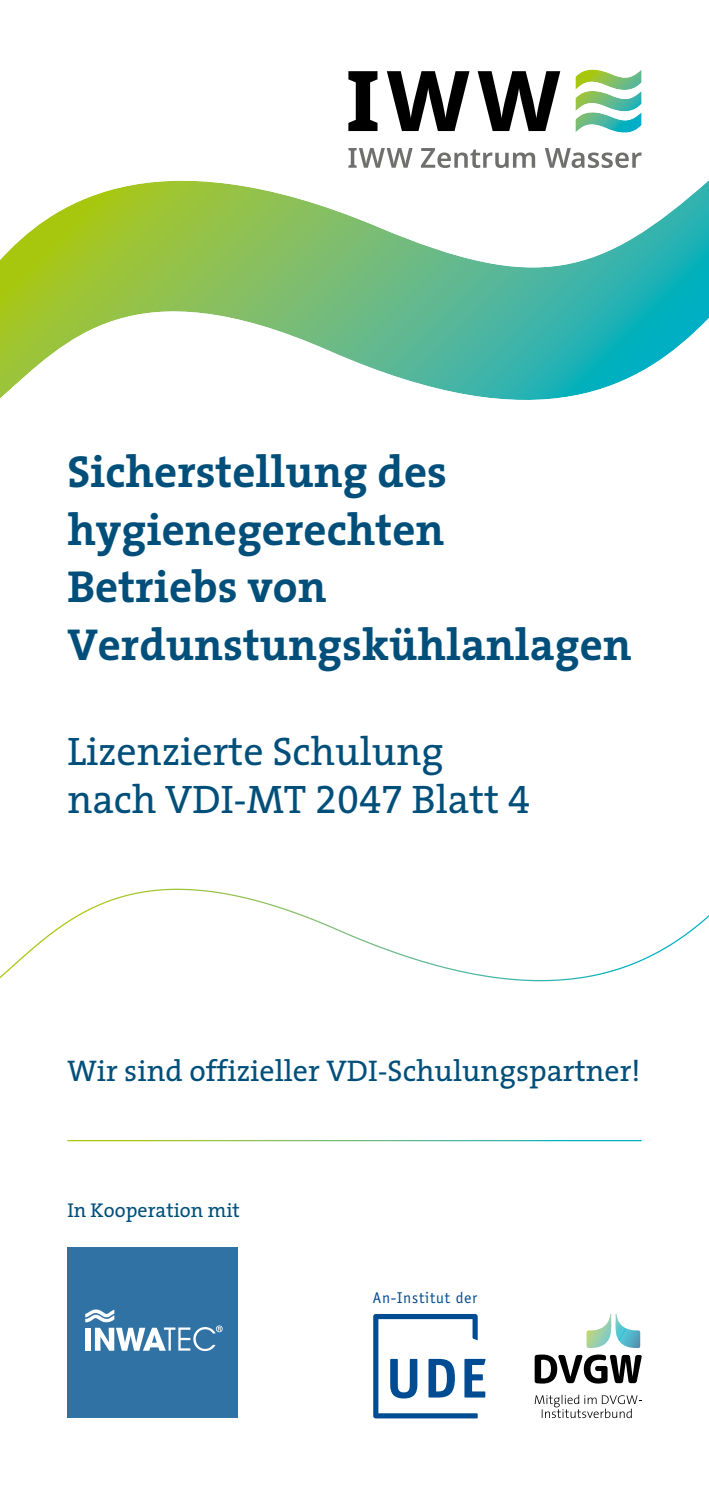
<style>
.page{position:relative;width:709px;height:1489px;background:#fff}
.page>*{position:absolute;margin:0;border:0;box-sizing:border-box;transform-origin:0 0}
.t1{font:700 45px/57.5px "The Serif 7";color:#004f7a}
.t2{font:40px/48px "The Serif 5";color:#004f7a}
.t3{font:30px "The Serif 5";color:#004f7a}
.t4{font:20px "The Serif 5";color:#004f7a}
.t5{font:15.5px "Officina Sans ITCTT Book";letter-spacing:.05em;color:#004b92}
.s1{font-family:"The Serif 5 Regular Expert"}
</style>
<div class="page">
<svg style="left:0;top:130px;width:709px;height:270px"></svg>
<svg style="left:348px;top:148px;width:64px;height:20px"></svg>
<svg style="left:421px;top:148px;width:114px;height:20px"></svg>
<svg style="left:545px;top:148px;width:96px;height:20px"></svg>
<svg style="left:348px;top:71px;width:29px;height:60px"></svg>
<svg style="left:387px;top:71px;width:82px;height:60px"></svg>
<svg style="left:477px;top:71px;width:83px;height:60px"></svg>
<svg style="left:575px;top:69px;width:66px;height:68px"></svg>
<svg style="left:0;top:888px;width:709px;height:94px"></svg>
<svg style="left:534px;top:1354px;width:107px;height:29px"></svg>
<svg style="left:586px;top:1313px;width:54px;height:34px"></svg>
<svg style="left:534px;top:1394px;width:107px;height:23px"></svg>
<svg style="left:373px;top:1314px;width:112px;height:104px"></svg>
<div style="left:67px;top:1247px;width:171px;height:170px;background:#3172a5"></div>
<svg style="left:85px;top:1309px;width:138px;height:41px"></svg>
<p class="t1" style="left:67px;top:447px;width:566px">Sicherstellung des hygienegerechten<br>Betriebs von<br>Verdunstungskühlanlagen</p>
<p class="t2" style="left:67px;top:729px;width:464px">Lizenzierte Schulung nach VDI-MT <span class="s1">2047</span> Blatt <span class="s1">4</span></p>
<p class="t3" style="left:67px;top:1055px;width:575px">Wir sind offizieller VDI-Schulungspartner!</p>
<p class="t4" style="left:67px;top:1199px;width:174px">In Kooperation mit</p>
<p class="t5" style="left:373px;top:1288px;width:106px">An-Institut der</p>
</div>
